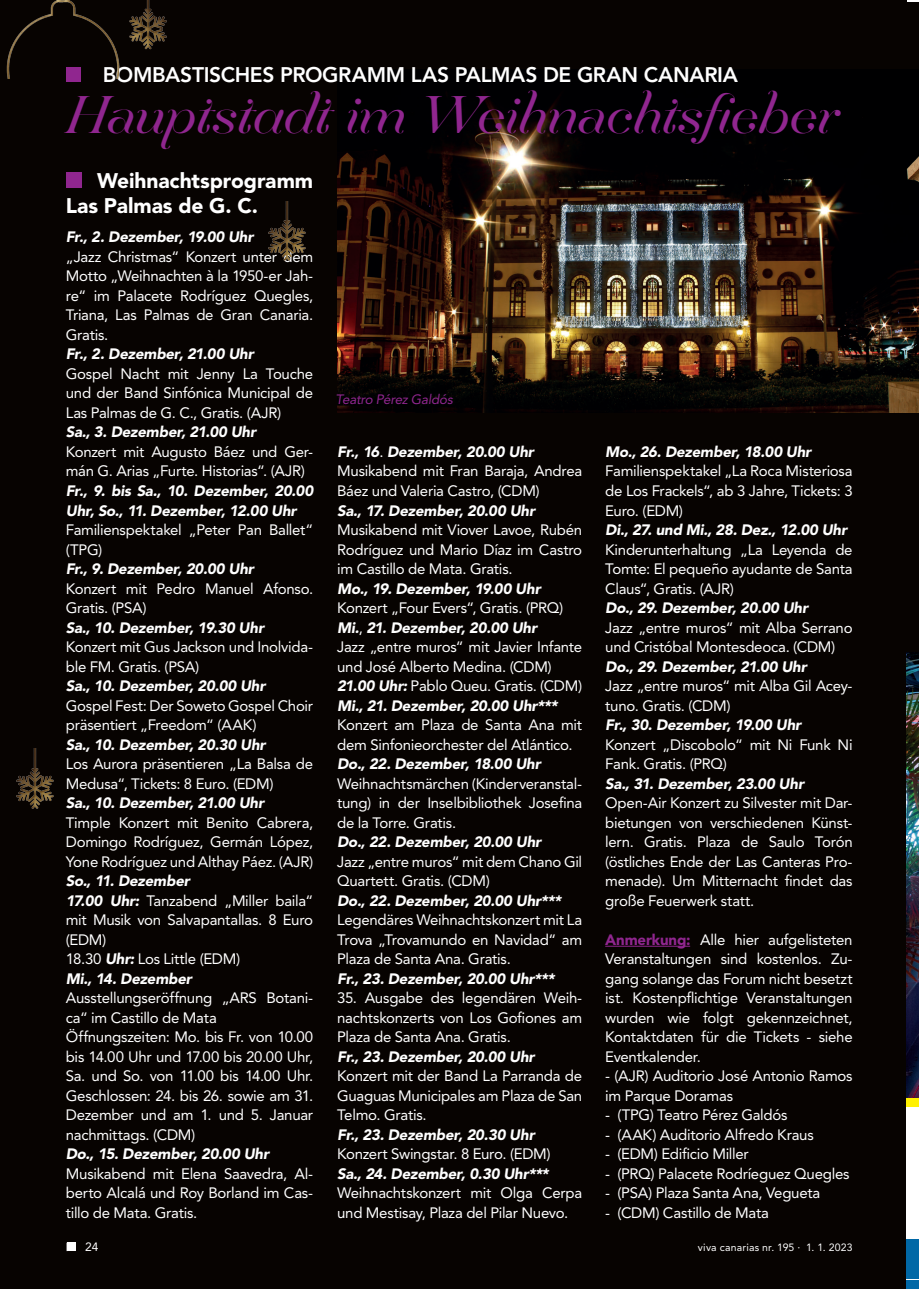
<style>
.page{position:relative;width:919px;height:1289px;background:#fff}
.page>*{position:absolute;margin:0;border:0;box-sizing:border-box;transform-origin:0 0}
.t1{font:italic 300 45px "Hera Big";letter-spacing:-.005em;color:#90268f}
.t2{font:800 21px "Avenir LT Std";letter-spacing:-.015em;color:#fff}
.t3{font:900 21px "Avenir LT Std";letter-spacing:-.005em;color:#fff}
.t4{font:15px/19.5px "Avenir LT Std";letter-spacing:-.02em;color:#fff}
.t5{font:italic 900 15px/19.5px "Avenir LT Std";letter-spacing:-.015em;color:#fff}
.t6{font:italic 13.5px "Avenir LT Std";letter-spacing:-.02em;color:#90268f}
.t7{font:12px "Avenir LT Std";color:#fff}
.t8{font:10.5px "Avenir LT Std";letter-spacing:.02em;color:#fff}
.t9{font:8.4px "Avenir LT Std";color:#fff;scale:1.43 1}
.s1{font-weight:900;font-style:italic}
.s2{font-weight:900;color:#90268f}
</style>
<div class="page">
<div style="left:906px;top:2px;width:12px;height:1286px;background:#070301"></div>
<div style="left:0;top:0;width:906px;height:1288px;background:#070301"></div>
<div style="left:67px;top:1242px;width:8px;height:8px;background:#fff"></div>
<div style="left:906px;top:1248px;width:12px;height:40px;background:#0168a6"></div>
<img style="left:337px;top:100px;width:581px;height:312px">
<div style="left:66px;top:172px;width:16px;height:16px;background:#90268f"></div>
<div style="left:66px;top:67px;width:15px;height:15px;background:#90268f"></div>
<hr style="left:605px;top:945px;width:85px;height:1px;background:#90268f">
<img style="left:6px;top:0;width:161px;height:78px">
<img style="left:268px;top:201px;width:38px;height:60px">
<img style="left:16px;top:748px;width:38px;height:61px">
<img style="left:906px;top:652px;width:12px;height:446px">
<div style="left:906px;top:1238px;width:12px;height:41px;background:#0168a6"></div>
<div style="left:906px;top:1098px;width:12px;height:11px;background:#fff101"></div>
<div style="left:906px;top:1107px;width:12px;height:131px;background:#fff"></div>
<p class="t2" style="left:103px;top:62px;width:636px">BOMBASTISCHES PROGRAMM LAS PALMAS DE GRAN CANARIA</p>
<p class="t1" style="left:66px;top:81px;width:776px">Hauptstadt im Weihnachtsfieber</p>
<p class="t3" style="left:97px;top:168px;width:218px">Weihnachtsprogramm</p>
<p class="t3" style="left:66px;top:193px;width:194px">Las Palmas de G. C.</p>
<p class="t5" style="left:66px;top:227px;width:189px">Fr., 2. Dezember, 19.00 Uhr</p>
<p class="t4" style="left:66px;top:247px;width:249px;text-align:justify">„Jazz Christmas“ Konzert unter dem Motto „Weihnachten à la 1950-er Jah&shy;re“ im Palacete Rodríguez Quegles, Triana, Las Palmas de Gran Canaria.<br>Gratis.</p>
<p class="t5" style="left:66px;top:344px;width:189px">Fr., 2. Dezember, 21.00 Uhr</p>
<p class="t4" style="left:66px;top:364px;width:249px;text-align:justify">Gospel Nacht mit Jenny La Touche und der Band Sinfónica Municipal de Las Palmas de G. C., Gratis. (AJR)</p>
<p class="t5" style="left:66px;top:422px;width:192px">Sa., 3. Dezember, 21.00 Uhr</p>
<p class="t4" style="left:66px;top:442px;width:249px">Konzert mit Augusto Báez und Ger&shy;mán G. Arias „Furte. Historias“. (AJR)</p>
<p class="t5" style="left:66px;top:481px;width:249px">Fr., 9. bis Sa., 10. Dezember, 20.00<br>Uhr, So., 11. Dezember, 12.00 Uhr</p>
<p class="t4" style="left:66px;top:520px;width:249px">Familienspektakel „Peter Pan Ballet“ (TPG)</p>
<p class="t5" style="left:66px;top:559px;width:190px">Fr., 9. Dezember, 20.00 Uhr</p>
<p class="t4" style="left:66px;top:578px;width:249px">Konzert mit Pedro Manuel Afonso.<br>Gratis. (PSA)</p>
<p class="t5" style="left:66px;top:617px;width:200px">Sa., 10. Dezember, 19.30 Uhr</p>
<p class="t4" style="left:66px;top:637px;width:249px">Konzert mit Gus Jackson und Inolvida&shy;ble FM. Gratis. (PSA)</p>
<p class="t5" style="left:66px;top:676px;width:201px">Sa., 10. Dezember, 20.00 Uhr</p>
<p class="t4" style="left:66px;top:695px;width:249px">Gospel Fest: Der Soweto Gospel Choir präsentiert „Freedom“ (AAK)</p>
<p class="t5" style="left:66px;top:734px;width:201px">Sa., 10. Dezember, 20.30 Uhr</p>
<p class="t4" style="left:66px;top:754px;width:249px">Los Aurora präsentieren „La Balsa de<br>Medusa“, Tickets: 8 Euro. (EDM)</p>
<p class="t5" style="left:66px;top:793px;width:200px">Sa., 10. Dezember, 21.00 Uhr</p>
<p class="t4" style="left:66px;top:812px;width:249px;text-align:justify">Timple Konzert mit Benito Cabrera, Domingo Rodríguez, Germán López, Yone Rodríguez und Althay Páez. (AJR)</p>
<p class="t5" style="left:66px;top:871px;width:126px">So., 11. Dezember</p>
<p class="t4" style="left:66px;top:890px;width:249px;text-align:justify"><span class="s1">17.00 Uhr:</span> Tanzabend „Miller baila“ mit Musik von Salvapantallas. 8 Euro (EDM)</p>
<p class="t4" style="left:66px;top:949px;width:176px">18.30 <span class="s1">Uhr:</span> Los Little (EDM)</p>
<p class="t5" style="left:66px;top:968px;width:128px">Mi., 14. Dezember</p>
<p class="t4" style="left:66px;top:988px;width:249px">Ausstellungseröffnung „ARS Botani&shy;ca“ im Castillo de Mata</p>
<p class="t4" style="left:66px;top:1027px;width:249px;text-align:justify">Öffnungszeiten: Mo. bis Fr. von 10.00 bis 14.00 Uhr und 17.00 bis 20.00 Uhr, Sa. und So. von 11.00 bis 14.00 Uhr.<br>Geschlossen: 24. bis 26. sowie am 31.<br>Dezember und am 1. und 5. Januar nachmittags. (CDM)</p>
<p class="t5" style="left:66px;top:1144px;width:205px">Do., 15. Dezember, 20.00 Uhr</p>
<p class="t4" style="left:66px;top:1163px;width:249px;text-align:justify">Musikabend mit Elena Saavedra, Al&shy;berto Alcalá und Roy Borland im Cas&shy;tillo de Mata. Gratis.</p>
<p class="t6" style="left:335px;top:391px;width:119px">Teatro Pérez Galdós</p>
<p class="t4" style="left:337px;top:442px;width:246px"><span class="s1">Fr., 16</span>. <span class="s1">Dezember, 20.00 Uhr<br></span>Musikabend mit Fran Baraja, Andrea<br>Báez und Valeria Castro, (CDM)</p>
<p class="t5" style="left:337px;top:500px;width:199px">Sa., 17. Dezember, 20.00 Uhr</p>
<p class="t4" style="left:337px;top:520px;width:246px;text-align:justify">Musikabend mit Viover Lavoe, Rubén Rodríguez und Mario Díaz im Castro im Castillo de Mata. Gratis.</p>
<p class="t5" style="left:337px;top:578px;width:205px">Mo., 19. Dezember, 19.00 Uhr</p>
<p class="t4" style="left:337px;top:598px;width:246px">Konzert „Four Evers“, Gratis. (PRQ)<br><span class="s1">Mi.</span>, <span class="s1">21. Dezember, 20.00 Uhr<br></span>Jazz „entre muros“ mit Javier Infante und José Alberto Medina. (CDM)<br><span class="s1">21.00 Uhr:</span> Pablo Queu. Gratis. (CDM)<br><span class="s1">Mi., 21. Dezember, 20.00 Uhr***</span></p>
<p class="t4" style="left:337px;top:715px;width:246px">Konzert am Plaza de Santa Ana mit dem Sinfonieorchester del Atlántico.</p>
<p class="t5" style="left:337px;top:754px;width:205px">Do., 22. Dezember, 18.00 Uhr</p>
<p class="t4" style="left:337px;top:773px;width:246px;text-align:justify">Weihnachtsmärchen (Kinderveranstal&shy;tung) in der Inselbibliothek Josefina de la Torre. Gratis.</p>
<p class="t5" style="left:337px;top:832px;width:206px">Do., 22. Dezember, 20.00 Uhr</p>
<p class="t4" style="left:337px;top:851px;width:246px">Jazz „entre muros“ mit dem Chano Gil<br>Quartett. Gratis. (CDM)</p>
<p class="t5" style="left:337px;top:890px;width:225px">Do., 22. Dezember, 20.00 Uhr***</p>
<p class="t4" style="left:337px;top:910px;width:246px;text-align:justify">Legendäres Weihnachtskonzert mit La Trova „Trovamundo en Navidad“ am Plaza de Santa Ana. Gratis.</p>
<p class="t5" style="left:337px;top:968px;width:219px">Fr., 23. Dezember, 20.00 Uhr***</p>
<p class="t4" style="left:337px;top:988px;width:246px;text-align:justify">35. Ausgabe des legendären Weih&shy;nachtskonzerts von Los Gofiones am Plaza de Santa Ana. Gratis.</p>
<p class="t5" style="left:337px;top:1046px;width:199px">Fr., 23. Dezember, 20.00 Uhr</p>
<p class="t4" style="left:337px;top:1066px;width:246px;text-align:justify">Konzert mit der Band La Parranda de Guaguas Municipales am Plaza de San Telmo. Gratis.</p>
<p class="t5" style="left:337px;top:1124px;width:199px">Fr., 23. Dezember, 20.30 Uhr</p>
<p class="t4" style="left:337px;top:1144px;width:215px">Konzert Swingstar. 8 Euro. (EDM)</p>
<p class="t5" style="left:337px;top:1163px;width:213px">Sa., 24. Dezember, 0.30 Uhr***</p>
<p class="t4" style="left:337px;top:1183px;width:246px">Weihnachtskonzert mit Olga Cerpa und Mestisay, Plaza del Pilar Nuevo.</p>
<p class="t5" style="left:605px;top:442px;width:208px">Mo., 26. Dezember, 18.00 Uhr</p>
<p class="t4" style="left:605px;top:461px;width:249px;text-align:justify">Familienspektakel „La Roca Misteriosa de Los Frackels“, ab 3 Jahre, Tickets: 3<br>Euro. (EDM)</p>
<p class="t5" style="left:605px;top:520px;width:243px">Di., 27. und Mi., 28. Dez., 12.00 Uhr</p>
<p class="t4" style="left:605px;top:539px;width:249px;text-align:justify">Kinderunterhaltung „La Leyenda de Tomte: El pequeño ayudante de Santa Claus“, Gratis. (AJR)</p>
<p class="t5" style="left:605px;top:598px;width:204px">Do., 29. Dezember, 20.00 Uhr</p>
<p class="t4" style="left:605px;top:617px;width:249px">Jazz „entre muros“ mit Alba Serrano und Cristóbal Montesdeoca. (CDM)</p>
<p class="t5" style="left:605px;top:656px;width:203px">Do., 29. Dezember, 21.00 Uhr</p>
<p class="t4" style="left:605px;top:676px;width:249px">Jazz „entre muros“ mit Alba Gil Acey&shy;tuno. Gratis. (CDM)</p>
<p class="t5" style="left:605px;top:715px;width:197px">Fr., 30. Dezember, 19.00 Uhr</p>
<p class="t4" style="left:605px;top:734px;width:249px">Konzert „Discobolo“ mit Ni Funk Ni<br>Fank. Gratis. (PRQ)</p>
<p class="t5" style="left:605px;top:773px;width:200px">Sa., 31. Dezember, 23.00 Uhr</p>
<p class="t4" style="left:605px;top:793px;width:249px;text-align:justify">Open-Air Konzert zu Silvester mit Dar&shy;bietungen von verschiedenen Künst&shy;lern. Gratis. Plaza de Saulo Torón (östliches Ende der Las Canteras Pro&shy;menade). Um Mitternacht findet das große Feuerwerk statt.</p>
<p class="t4" style="left:605px;top:929px;width:249px;text-align:justify"><span class="s2">Anmerkung:</span> Alle hier aufgelisteten Veranstaltungen sind kostenlos. Zu&shy;gang solange das Forum nicht besetzt ist. Kostenpflichtige Veranstaltungen wurden wie folgt gekennzeichnet, Kontaktdaten für die Tickets - siehe Eventkalender.</p>
<p class="t4" style="left:605px;top:1066px;width:249px">- (AJR) Auditorio José Antonio Ramos im Parque Doramas</p>
<p class="t4" style="left:605px;top:1105px;width:184px">- (TPG) Teatro Pérez Galdós</p>
<p class="t4" style="left:605px;top:1124px;width:210px">- (AAK) Auditorio Alfredo Kraus</p>
<p class="t4" style="left:605px;top:1144px;width:145px">- (EDM) Edificio Miller</p>
<p class="t4" style="left:605px;top:1163px;width:246px">- (PRQ) Palacete Rodríeguez Quegles</p>
<p class="t4" style="left:605px;top:1183px;width:217px">- (PSA) Plaza Santa Ana, Vegueta</p>
<p class="t4" style="left:605px;top:1202px;width:165px">- (CDM) Castillo de Mata</p>
<p class="t9" style="left:66px;top:1240px;width:3px">|</p>
<p class="t7" style="left:85px;top:1239px;width:15px">24</p>
<p class="t8" style="left:698px;top:1240px;width:156px">viva canarias nr. 195 · 1. 1. 2023</p>
</div>
